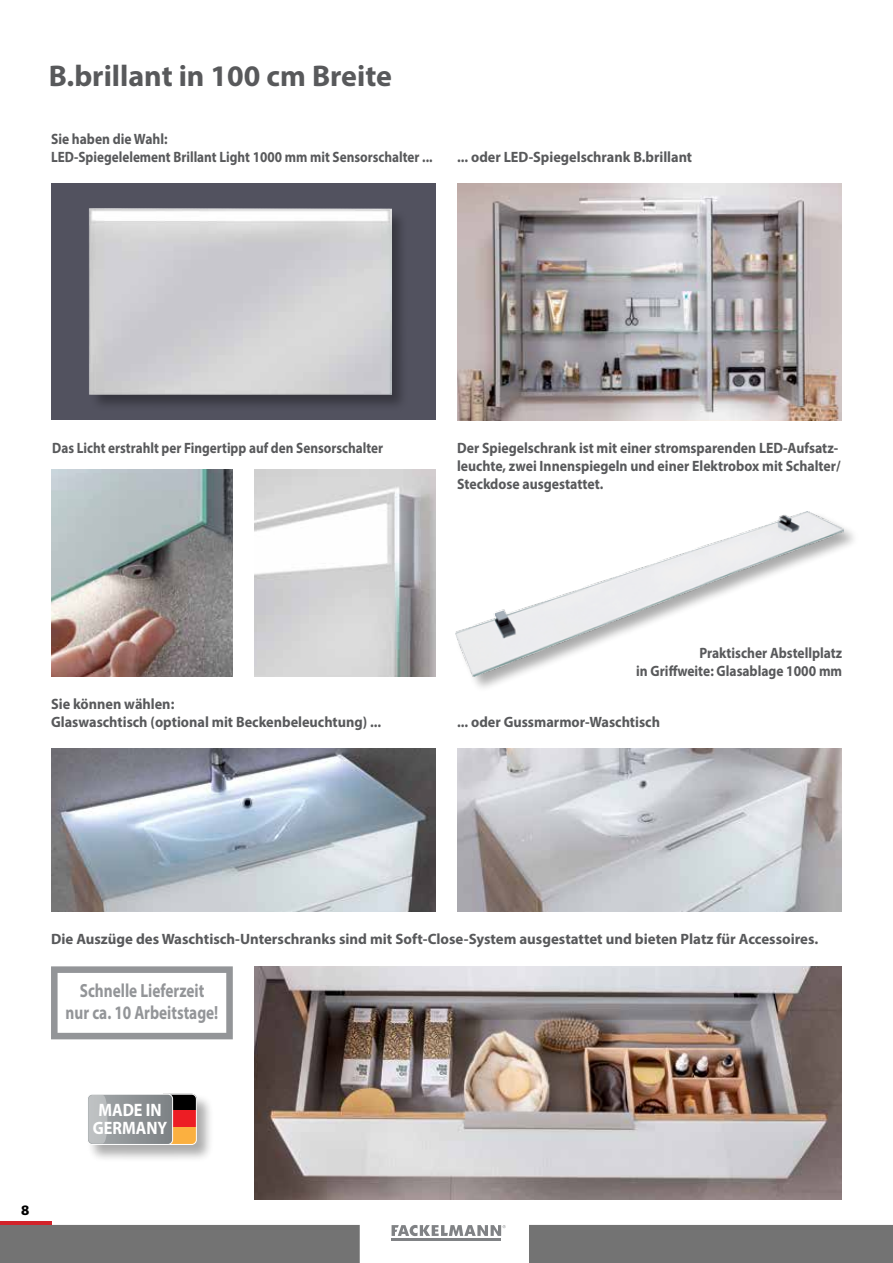
<style>
.page{position:relative;width:893px;height:1263px;background:#fff}
.page>*{position:absolute;margin:0;border:0;box-sizing:border-box;transform-origin:0 0}
.t1{font:700 30px "Myriad Pro";color:#58595b}
.t2{font:700 19.05px/23px "Myriad Pro";color:#939598;text-align:center;scale:.8 1}
.t3{font:700 18px/18px "Myriad Pro";color:#fff;text-align:center;scale:.9 1}
.t4{font:700 15px/18px "Myriad Pro";color:#58595b;scale:.92 1}
.t5{font:700 15px/18px "Myriad Pro";color:#58595b;scale:.95 1}
.t6{font:700 15px/18px "Myriad Pro";color:#58595b;scale:.9 1}
.t7{font:700 15px "Myriad Pro";color:#58595b}
.t8{font:700 15px "Myriad Pro";color:#58595b;scale:.88 1}
.t9{font:900 13.5px "Frutiger";color:#000}
</style>
<div class="page">
<div style="left:51px;top:184px;width:385px;height:236px;background:#52525f"></div>
<div style="left:89px;top:208px;width:320px;height:204px;background:#000;opacity:.33"></div>
<img style="left:89px;top:209px;width:303px;height:186px">
<img style="left:254px;top:966px;width:588px;height:233px">
<img style="left:51px;top:748px;width:385px;height:164px">
<img style="left:457px;top:748px;width:385px;height:164px">
<img style="left:457px;top:184px;width:385px;height:236px">
<img style="left:51px;top:470px;width:182px;height:206px">
<img style="left:254px;top:470px;width:182px;height:206px">
<img style="left:455px;top:511px;width:389px;height:165px">
<svg style="left:51px;top:966px;width:182px;height:73px"></svg>
<div style="left:529px;top:1225px;width:364px;height:38px;background:#737373"></div>
<div style="left:0;top:1225px;width:360px;height:38px;background:#737373"></div>
<hr style="left:892px;top:1225px;width:1px;height:38px;background:#000">
<hr style="left:0;top:1222px;width:51px;height:3px;background:#d2232a">
<hr style="left:392px;top:1238px;width:109px;height:2px;background:#808285">
<svg style="left:392px;top:1225px;width:114px;height:11px"></svg>
<div style="left:87px;top:1093px;width:128px;height:69px;background:#000;opacity:.33"></div>
<div style="left:163px;top:1094px;width:34px;height:17px;background:#000"></div>
<div style="left:163px;top:1110px;width:34px;height:18px;background:#ed1d24"></div>
<div style="left:163px;top:1128px;width:34px;height:17px;background:#fbb040"></div>
<div style="left:111px;top:1094px;width:86px;height:51px;border:1px solid #fff;border-radius:5px"></div>
<svg style="left:87px;top:1094px;width:86px;height:50px;background:#9a9ea0"></svg>
<h1 class="t1" style="left:49px;top:57px;width:345px">B.brillant in 100 cm Breite</h1>
<p class="t6" style="left:51px;top:130px;width:425px">Sie haben die Wahl:<br>LED-Spiegelelement Brillant Light 1000 mm mit Sensorschalter ...</p>
<p class="t5" style="left:457px;top:148px;width:249px">... oder LED-Spiegelschrank B.brillant</p>
<p class="t8" style="left:52px;top:438px;width:378px">Das Licht erstrahlt per Fingertipp auf den Sensorschalter</p>
<p class="t5" style="left:51px;top:694px;width:349px">Sie können wählen:<br>Glaswaschtisch (optional mit Beckenbeleuchtung) ...</p>
<p class="t4" style="left:457px;top:438px;width:418px">Der Spiegelschrank ist mit einer stromsparenden LED-Aufsatz&shy;leuchte, zwei Innenspiegeln und einer Elektrobox mit Schalter/<br>Steckdose ausgestattet.</p>
<p class="t6" style="left:636px;top:643px;width:230px;text-align:right">Praktischer Abstellplatz<br>in Griffweite: Glasablage 1000 mm</p>
<p class="t5" style="left:457px;top:712px;width:215px">... oder Gussmarmor-Waschtisch</p>
<p class="t7" style="left:51px;top:930px;width:769px">Die Auszüge des Waschtisch-Unterschranks sind mit Soft-Close-System ausgestattet und bieten Platz für Accessoires.</p>
<p class="t2" style="left:66px;top:978px;width:192px">Schnelle Lieferzeit nur ca. 10 Arbeitstage!</p>
<p class="t9" style="left:21px;top:1202px;width:10px">8</p>
<p class="t3" style="left:93px;top:1101px;width:84px">MADE IN<br>GERMANY</p>
</div>
